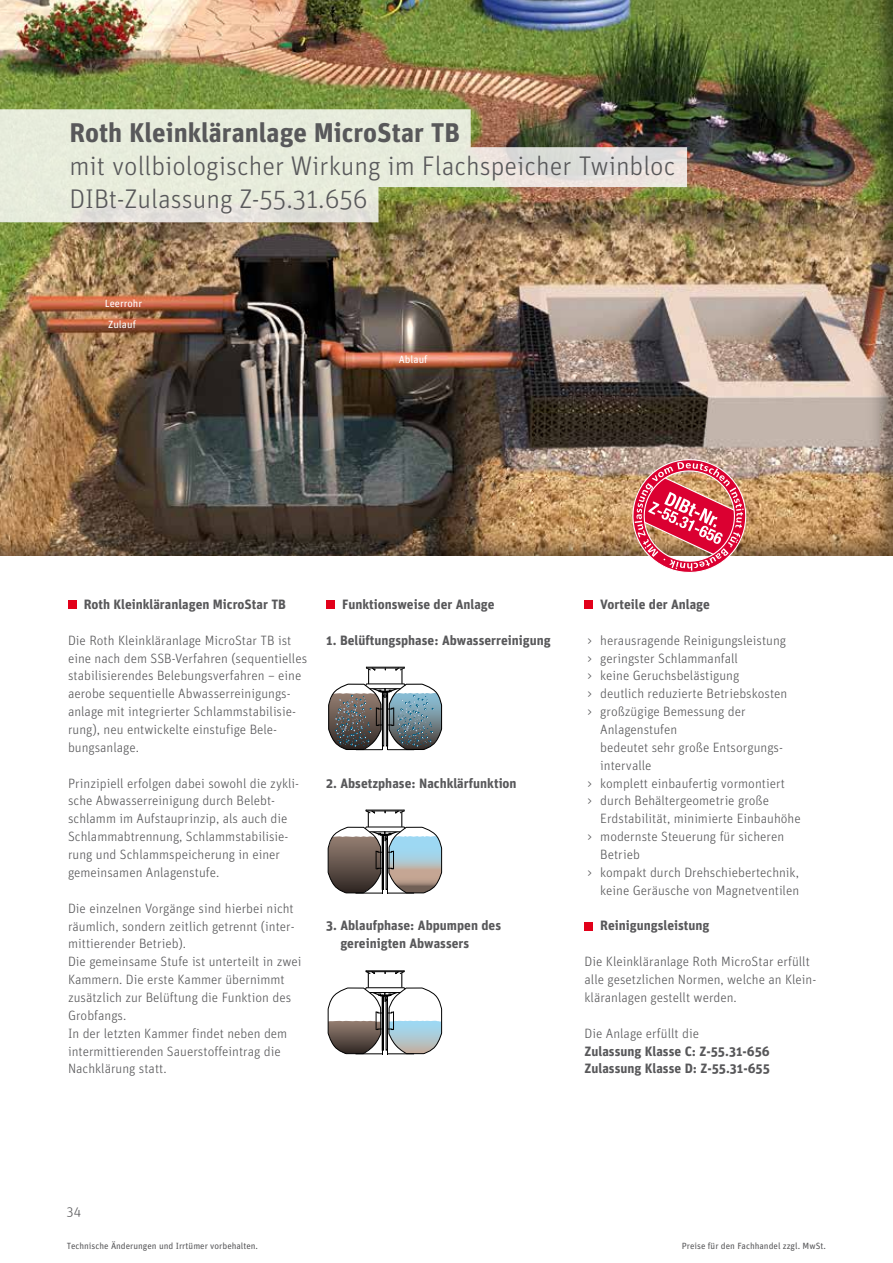
<style>
.page{position:relative;width:893px;height:1263px;background:#fff}
.page>*{position:absolute;margin:0;border:0;box-sizing:border-box;transform-origin:0 0}
.t1{font:300 27px/33px "Unit OT";color:#58585a}
.t2{font:700 27px "Unit OT";color:#58585a}
.t3{font:300 13.5px/17.9px "Unit OT";color:#58585a}
.t4{font:700 13.5px/17.9px "Unit OT";color:#58585a}
.t5{font:10.5px/21.3px "Unit OT";color:#fff;text-align:center}
.t6{font:9px "Unit OT";color:#58585a}
</style>
<div class="page">
<img style="left:0;top:0;width:893px;height:555px">
<svg style="left:622px;top:451px;width:135px;height:122px;background:#d57a7c"></svg>
<div style="left:68px;top:600px;width:9px;height:9px;background:#e2001a"></div>
<div style="left:326px;top:600px;width:9px;height:9px;background:#e2001a"></div>
<svg style="left:328px;top:667px;width:115px;height:84px"></svg>
<svg style="left:327px;top:810px;width:115px;height:84px"></svg>
<hr style="left:366px;top:970px;width:38px;height:1px;background:#000">
<svg style="left:327px;top:971px;width:115px;height:83px"></svg>
<div style="left:585px;top:600px;width:8px;height:9px;background:#e2001a"></div>
<div style="left:585px;top:922px;width:8px;height:8px;background:#e2001a"></div>
<img style="left:0;top:109px;width:687px;height:113px">
<h1 class="t2" style="left:70px;top:115px;width:392px">Roth Kleinkläranlage MicroStar TB</h1>
<h1 class="t1" style="left:70px;top:149px;width:607px">mit vollbiologischer Wirkung im Flachspeicher Twinbloc<br>DIBt-Zulassung Z-55.31.656</h1>
<p class="t5" style="left:105px;top:292px;width:39px">Leerrohr<br>Zulauf</p>
<p class="t5" style="left:399px;top:348px;width:30px">Ablauf</p>
<p class="t4" style="left:84px;top:595px;width:204px">Roth Kleinkläranlagen MicroStar TB</p>
<p class="t3" style="left:68px;top:631px;width:241px">Die Roth Kleinkläranlage MicroStar TB ist eine nach dem SSB-Verfahren (sequentielles stabilisierendes Belebungsverfahren – eine aerobe sequentielle Abwasserreinigungs&shy;anlage mit integrierter Schlammstabilisie&shy;rung), neu entwickelte einstufige Bele&shy;bungsanlage.</p>
<p class="t3" style="left:68px;top:774px;width:231px">Prinzipiell erfolgen dabei sowohl die zykli&shy;sche Abwasserreinigung durch Belebt&shy;schlamm im Aufstauprinzip, als auch die Schlammabtrennung, Schlammstabilisie&shy;rung und Schlammspeicherung in einer gemeinsamen Anlagenstufe.</p>
<p class="t3" style="left:68px;top:899px;width:235px">Die einzelnen Vorgänge sind hierbei nicht räumlich, sondern zeitlich getrennt (inter&shy;mittierender Betrieb).<br>Die gemeinsame Stufe ist unterteilt in zwei Kammern. Die erste Kammer übernimmt zusätzlich zur Belüftung die Funktion des Grobfangs.<br>In der letzten Kammer findet neben dem intermittierenden Sauerstoffeintrag die Nachklärung statt.</p>
<p class="t4" style="left:342px;top:595px;width:154px">Funktionsweise der Anlage</p>
<p class="t4" style="left:326px;top:631px;width:226px">1. Belüftungsphase: Abwasserreinigung</p>
<p class="t4" style="left:326px;top:774px;width:192px">2. Absetzphase: Nachklärfunktion</p>
<p class="t4" style="left:340px;top:916px;width:162px;text-indent:-14px">3. Ablaufphase: Abpumpen des gereinigten Abwassers</p>
<p class="t4" style="left:600px;top:595px;width:111px">Vorteile der Anlage</p>
<p class="t3" style="left:587px;top:631px;width:200px">&gt; herausragende Reinigungsleistung</p>
<p class="t3" style="left:587px;top:649px;width:152px">&gt; geringster Schlammanfall</p>
<p class="t3" style="left:587px;top:667px;width:153px">&gt; keine Geruchsbelästigung</p>
<p class="t3" style="left:587px;top:685px;width:201px">&gt; deutlich reduzierte Betriebskosten</p>
<p class="t3" style="left:587px;top:703px;width:160px">&gt; großzügige Bemessung der</p>
<p class="t3" style="left:600px;top:720px;width:78px">Anlagenstufen</p>
<p class="t3" style="left:600px;top:738px;width:184px">bedeutet sehr große Entsorgungs-</p>
<p class="t3" style="left:600px;top:756px;width:53px">intervalle</p>
<p class="t3" style="left:587px;top:774px;width:199px">&gt; komplett einbaufertig vormontiert</p>
<p class="t3" style="left:587px;top:792px;width:183px">&gt; durch Behältergeometrie große</p>
<p class="t3" style="left:600px;top:810px;width:202px">Erdstabilität, minimierte Einbauhöhe</p>
<p class="t3" style="left:587px;top:828px;width:198px">&gt; modernste Steuerung für sicheren</p>
<p class="t3" style="left:600px;top:845px;width:41px">Betrieb</p>
<p class="t3" style="left:587px;top:863px;width:213px">&gt; kompakt durch Drehschiebertechnik,</p>
<p class="t3" style="left:600px;top:881px;width:200px">keine Geräusche von Magnetventilen</p>
<p class="t4" style="left:600px;top:916px;width:111px">Reinigungsleistung</p>
<p class="t3" style="left:585px;top:953px;width:233px">Die Kleinkläranlage Roth MicroStar erfüllt alle gesetzlichen Normen, welche an Klein&shy;kläranlagen gestellt werden.</p>
<p class="t3" style="left:585px;top:1024px;width:116px">Die Anlage erfüllt die</p>
<p class="t4" style="left:585px;top:1042px;width:187px">Zulassung Klasse C: Z-55.31-656<br>Zulassung Klasse D: Z-55.31-655</p>
<p class="t3" style="left:67px;top:1203px;width:16px">34</p>
<p class="t6" style="left:67px;top:1240px;width:193px">Technische Änderungen und Irrtümer vorbehalten.</p>
<p class="t6" style="left:682px;top:1240px;width:146px">Preise für den Fachhandel zzgl. MwSt.</p>
</div>
